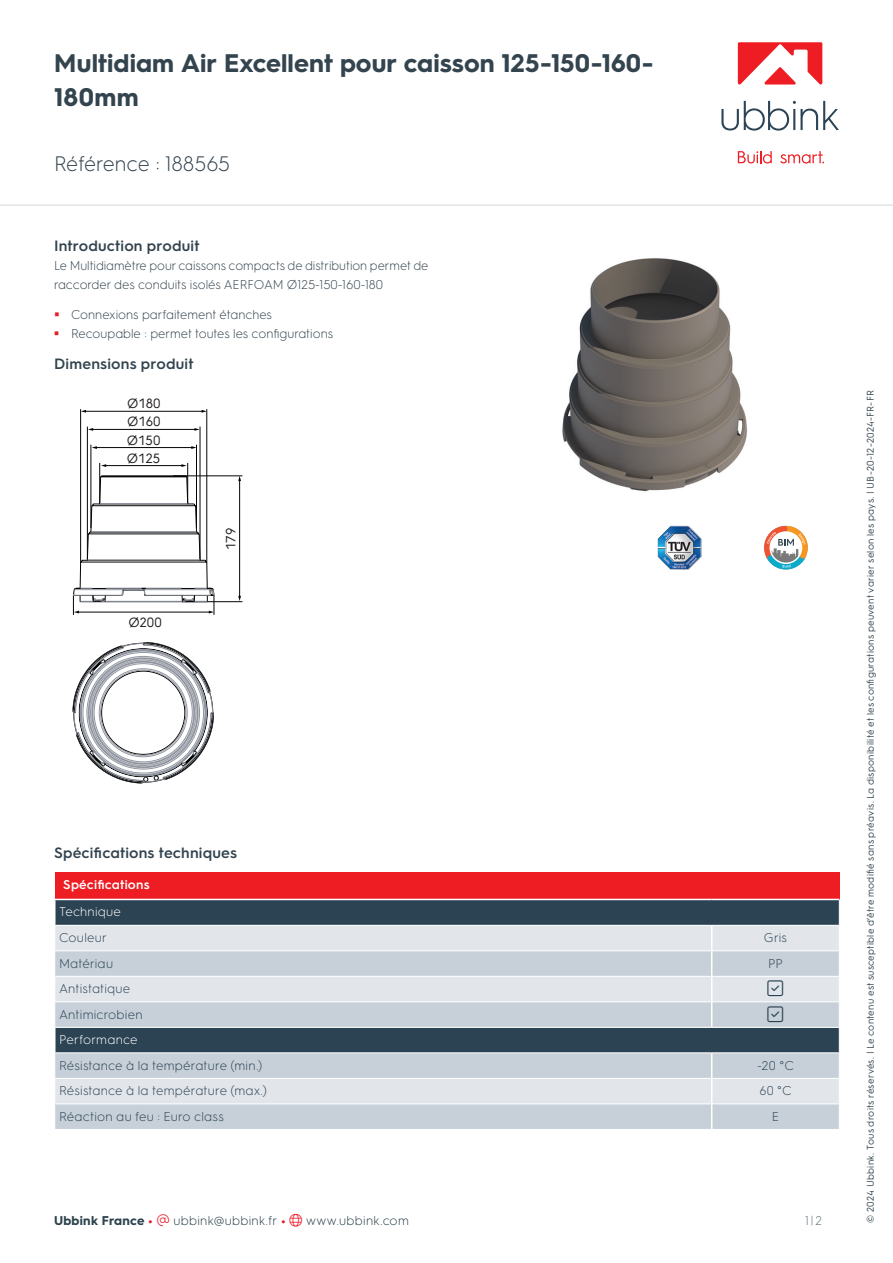
<style>
.page{position:relative;width:893px;height:1263px;background:#fff}
.page>*{position:absolute;margin:0;border:0;box-sizing:border-box;transform-origin:0 0}
.t1{font:700 25.5px/34px "HGS3";letter-spacing:.005em;color:#33444f}
.t2{font:300 21px "HGS3";color:#33444f}
.t3{font:300 18px "Font Awesome 6 Pro";color:#2c4354}
.t4{font:600 15px "HGS3";letter-spacing:.01em;color:#33444f}
.t5{font:13.5px "HGS3";color:#211d1e}
.t6{font:300 12.75px/19.2px "HGS3";color:#33444f}
.t7{font:300 12.75px "HGS3";letter-spacing:.015em;color:#2c4354}
.t8{font:300 12.75px "HGS3";letter-spacing:.02em;color:#2c424c}
.t9{font:300 12.75px "HGS3";letter-spacing:.015em;color:#fff}
.t10{font:600 12.75px "HGS3";letter-spacing:.015em;color:#fff}
.t11{font:300 12.75px "HGS3";color:#66737c}
.t12{font:9.75px "HGS3";letter-spacing:.025em;color:#33444f}
.s1{font-weight:700}
.s2{font-weight:700;color:#e31e25}
.s3{color:#ee1f2d}
</style>
<div class="page">
<div style="left:55px;top:872px;width:784px;height:27px;background:#ee1d23"></div>
<svg style="left:56px;top:900px;width:783px;height:25px;background:#2f4656"></svg>
<div style="left:55px;top:926px;width:784px;height:24px;background:#e2e6eb"></div>
<svg style="left:55px;top:951px;width:784px;height:178px;background:#b9c2cb"></svg>
<hr style="left:55px;top:976px;width:657px;height:1px;background:#fff">
<hr style="left:712px;top:976px;width:127px;height:1px;background:#fff">
<hr style="left:55px;top:1001px;width:657px;height:1px;background:#fff">
<hr style="left:712px;top:1001px;width:127px;height:1px;background:#fff">
<svg style="left:711px;top:926px;width:1px;height:101px"></svg>
<hr style="left:54px;top:1027px;width:658px;height:1px;background:#fff">
<hr style="left:712px;top:1027px;width:128px;height:1px;background:#fff">
<hr style="left:54px;top:1028px;width:2px;height:24px;background:#fff">
<hr style="left:54px;top:1052px;width:658px;height:1px;background:#fff">
<hr style="left:712px;top:1052px;width:128px;height:1px;background:#fff">
<hr style="left:55px;top:1078px;width:657px;height:1px;background:#fff">
<hr style="left:712px;top:1078px;width:127px;height:1px;background:#fff">
<hr style="left:55px;top:1103px;width:657px;height:1px;background:#fff">
<hr style="left:712px;top:1103px;width:127px;height:1px;background:#fff">
<svg style="left:711px;top:1053px;width:1px;height:76px"></svg>
<svg style="left:839px;top:900px;width:1px;height:153px"></svg>
<svg style="left:764px;top:525px;width:44px;height:45px"></svg>
<img style="left:658px;top:526px;width:43px;height:44px">
<img style="left:562px;top:258px;width:185px;height:234px">
<hr style="left:80px;top:409px;width:1px;height:153px;background:#040503">
<hr style="left:182px;top:601px;width:60px;height:1px;background:#040503">
<hr style="left:87px;top:427px;width:1px;height:133px;background:#040503">
<hr style="left:91px;top:445px;width:1px;height:83px;background:#040503">
<hr style="left:99px;top:463px;width:1px;height:41px;background:#040503">
<hr style="left:187px;top:463px;width:1px;height:41px;background:#040503">
<hr style="left:196px;top:445px;width:1px;height:83px;background:#040503">
<hr style="left:200px;top:427px;width:1px;height:133px;background:#040503">
<hr style="left:207px;top:409px;width:1px;height:153px;background:#040503">
<hr style="left:173px;top:476px;width:69px;height:1px;background:#040503">
<hr style="left:105px;top:465px;width:77px;height:1px;background:#040503">
<svg style="left:181px;top:464px;width:6px;height:3px"></svg>
<hr style="left:239px;top:480px;width:1px;height:117px;background:#040503">
<svg style="left:238px;top:476px;width:3px;height:5px"></svg>
<hr style="left:96px;top:447px;width:96px;height:1px;background:#040503">
<hr style="left:92px;top:429px;width:103px;height:1px;background:#040503">
<svg style="left:194px;top:428px;width:6px;height:3px"></svg>
<hr style="left:85px;top:411px;width:118px;height:1px;background:#040503">
<svg style="left:81px;top:410px;width:5px;height:3px"></svg>
<svg style="left:202px;top:410px;width:5px;height:3px"></svg>
<svg style="left:72px;top:475px;width:143px;height:309px"></svg>
<hr style="left:0;top:204px;width:893px;height:2px;background:#e1e4e6">
<svg style="left:721px;top:101px;width:118px;height:30px"></svg>
<svg style="left:738px;top:151px;width:34px;height:13px"></svg>
<svg style="left:780px;top:151px;width:44px;height:13px"></svg>
<svg style="left:738px;top:42px;width:84px;height:43px"></svg>
<svg style="left:768px;top:981px;width:15px;height:15px"></svg>
<svg style="left:768px;top:1006px;width:15px;height:16px"></svg>
<h1 class="t1" style="left:54px;top:45px;width:600px">Multidiam Air Excellent pour caisson 125-150-160-<br>180mm</h1>
<h2 class="t2" style="left:54px;top:150px;width:177px">Référence : 188565</h2>
<p class="t4" style="left:54px;top:235px;width:147px">Introduction produit</p>
<p class="t6" style="left:54px;top:255px;width:376px">Le Multidiamètre pour caissons compacts de distribution permet de raccorder des conduits isolés AERFOAM Ø125-150-160-180</p>
<p class="t6" style="left:71px;top:304px;width:264px">Connexions parfaitement étanches<br>Recoupable : permet toutes les configurations</p>
<p class="t4" style="left:54px;top:353px;width:141px">Dimensions produit</p>
<p class="t5" style="left:127px;top:394px;width:35px">Ø180</p>
<p class="t5" style="left:127px;top:412px;width:35px">Ø160</p>
<p class="t5" style="left:127px;top:430px;width:35px">Ø150</p>
<p class="t5" style="left:127px;top:449px;width:35px">Ø125</p>
<p class="t5" style="left:129px;top:613px;width:35px">Ø200</p>
<p class="t5" style="left:221px;top:550px;width:24px;rotate:-90deg">179</p>
<p class="t4" style="left:54px;top:842px;width:185px">Spécifications techniques</p>
<p class="t10" style="left:63px;top:876px;width:88px">Spécifications</p>
<p class="t9" style="left:59px;top:903px;width:64px">Technique</p>
<p class="t7" style="left:59px;top:929px;width:49px">Couleur</p>
<p class="t7" style="left:764px;top:929px;width:25px">Gris</p>
<p class="t7" style="left:59px;top:955px;width:56px">Matériau</p>
<p class="t7" style="left:768px;top:955px;width:16px">PP</p>
<p class="t7" style="left:59px;top:980px;width:73px">Antistatique</p>
<h3 class="t3" style="left:768px;top:980px;width:17px">▲❑◆</h3>
<p class="t7" style="left:59px;top:1006px;width:85px">Antimicrobien</p>
<h3 class="t3" style="left:768px;top:1005px;width:17px">▲❑◆</h3>
<p class="t9" style="left:59px;top:1031px;width:80px">Performance</p>
<p class="t7" style="left:59px;top:1057px;width:205px">Résistance à la température (min.)</p>
<p class="t7" style="left:757px;top:1057px;width:38px">-20 °C</p>
<p class="t7" style="left:59px;top:1082px;width:210px">Résistance à la température (max.)</p>
<p class="t7" style="left:759px;top:1082px;width:34px">60 °C</p>
<p class="t7" style="left:59px;top:1108px;width:166px">Réaction au feu : Euro class</p>
<p class="t7" style="left:772px;top:1108px;width:9px">E</p>
<p class="t8" style="left:54px;top:1211px;width:356px"><span class="s1">Ubbink France</span> <span class="s2">•</span> <span class="s3">▼</span> ubbink@ubbink.fr <span class="s2">•</span> <span class="s3">●□</span> www.ubbink.com</p>
<p class="t11" style="left:805px;top:1211px;width:18px">1|2</p>
<p class="t12" style="left:864px;top:1222px;width:834px;rotate:-90deg">© 2024 Ubbink. Tous droits réservés. | Le contenu est susceptible d’être modifié sans préavis. La disponibilité et les configurations peuvent varier selon les pays. | UB-20-12-2024-FR-FR</p>
</div>
